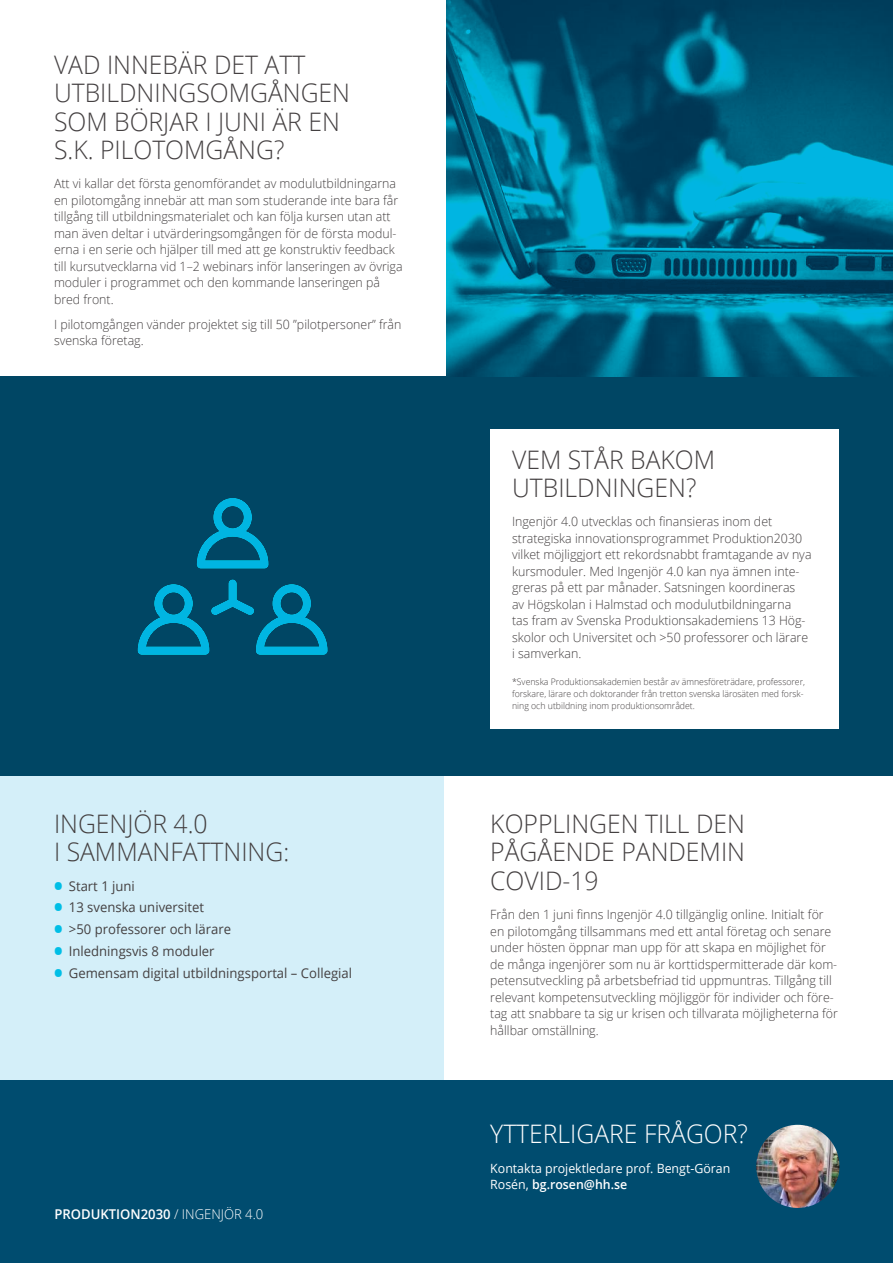
<style>
.page{position:relative;width:893px;height:1263px;background:#fff}
.page>*{position:absolute;margin:0;border:0;box-sizing:border-box;transform-origin:0 0}
.t1{font:300 25.5px/28.5px "Open Sans";color:#444041}
.t2{font:300 25.5px "Open Sans";color:#fff}
.t3{font:13.5px "Open Sans";color:#444041}
.t4{font:600 13.5px "Open Sans";color:#fff}
.t5{font:300 12.75px/16.5px "Open Sans";color:#444041}
.t6{font:12.75px/16.5px "Open Sans";color:#fff}
.t7{font:300 9px/12px "Open Sans";color:#444041}
.s1{font-weight:800;font-size:22.5px;color:#00bee6}
.s2{font-weight:300}
.s3{font-weight:600}
</style>
<div class="page">
<div style="left:0;top:376px;width:893px;height:400px;background:#004664"></div>
<div style="left:490px;top:429px;width:349px;height:299px;background:#fff"></div>
<div style="left:0;top:776px;width:443px;height:487px;background:#d4eff9"></div>
<div style="left:0;top:1080px;width:893px;height:183px;background:#004c6f"></div>
<img style="left:756px;top:1125px;width:83px;height:83px;border-radius:42px">
<svg style="left:446px;top:0;width:447px;height:376px;background:#006888"></svg>
<h1 class="t1" style="left:54px;top:49px;width:298px">VAD INNEBÄR DET ATT<br>UTBILDNINGSOMGÅNGEN<br>SOM BÖRJAR I JUNI ÄR EN<br>S.K. PILOTOMGÅNG?</h1>
<p class="t5" style="left:54px;top:175px;width:350px">Att vi kallar det första genomförandet av modulutbildningarna en pilotomgång innebär att man som studerande inte bara får tillgång till utbildningsmaterialet och kan följa kursen utan att man även deltar i utvärderingsomgången för de första modul&shy;erna i en serie och hjälper till med att ge konstruktiv feedback till kursutvecklarna vid 1–2 webinars inför lanseringen av övriga moduler i programmet och den kommande lanseringen på bred front.</p>
<p class="t5" style="left:54px;top:316px;width:349px">I pilotomgången vänder projektet sig till 50 ”pilotpersoner” från svenska företag.</p>
<h1 class="t1" style="left:54px;top:809px;width:237px">INGENJÖR 4.0<br>I SAMMANFATTNING:</h1>
<p class="t3" style="left:54px;top:876px;width:82px"><span class="s1">•</span> Start 1 juni</p>
<p class="t3" style="left:54px;top:898px;width:152px"><span class="s1">•</span> 13 svenska universitet</p>
<p class="t3" style="left:54px;top:920px;width:179px"><span class="s1">•</span> &gt;50 professorer och lärare</p>
<p class="t3" style="left:54px;top:942px;width:162px"><span class="s1">•</span> Inledningsvis 8 moduler</p>
<p class="t3" style="left:54px;top:964px;width:300px"><span class="s1">•</span> Gemensam digital utbildningsportal – Collegial</p>
<p class="t4" style="left:54px;top:1205px;width:210px">PRODUKTION2030 <span class="s2">/ INGENJÖR 4.0</span></p>
<h1 class="t1" style="left:512px;top:444px;width:205px">VEM STÅR BAKOM<br>UTBILDNINGEN?</h1>
<p class="t5" style="left:512px;top:513px;width:301px">Ingenjör 4.0 utvecklas och finansieras inom det strategiska innovationsprogrammet Produktion2030 vilket möjliggjort ett rekordsnabbt framtagande av nya kursmoduler. Med Ingenjör 4.0 kan nya ämnen inte&shy;greras på ett par månader. Satsningen koordineras<br>av Högskolan i Halmstad och modulutbildningarna<br>tas fram av Svenska Produktionsakademiens 13 Hög&shy;skolor och Universitet och &gt;50 professorer och lärare i samverkan.</p>
<p class="t7" style="left:512px;top:676px;width:294px">*Svenska Produktionsakademien består av ämnesföreträdare, professorer, forskare, lärare och doktorander från tretton svenska lärosäten med forsk&shy;ning och utbildning inom produktionsområdet.</p>
<h1 class="t1" style="left:490px;top:809px;width:256px;text-align:justify">KOPPLINGEN TILL DEN PÅGÅENDE PANDEMIN COVID-19</h1>
<p class="t5" style="left:490px;top:906px;width:349px">Från den 1 juni finns Ingenjör 4.0 tillgänglig online. Initialt för en pilotomgång tillsammans med ett antal företag och senare under hösten öppnar man upp för att skapa en möjlighet för de många ingenjörer som nu är korttidspermitterade där kom&shy;petensutveckling på arbetsbefriad tid uppmuntras. Tillgång till relevant kompetensutveckling möjliggör för individer och före&shy;tag att snabbare ta sig ur krisen och tillvarata möjligheterna för hållbar omställning.</p>
<h1 class="t2" style="left:490px;top:1116px;width:259px">YTTERLIGARE FRÅGOR?</h1>
<p class="t6" style="left:490px;top:1159px;width:242px">Kontakta projektledare prof. Bengt-Göran<br>Rosén, <span class="s3">bg.rosen@hh.se</span></p>
</div>
